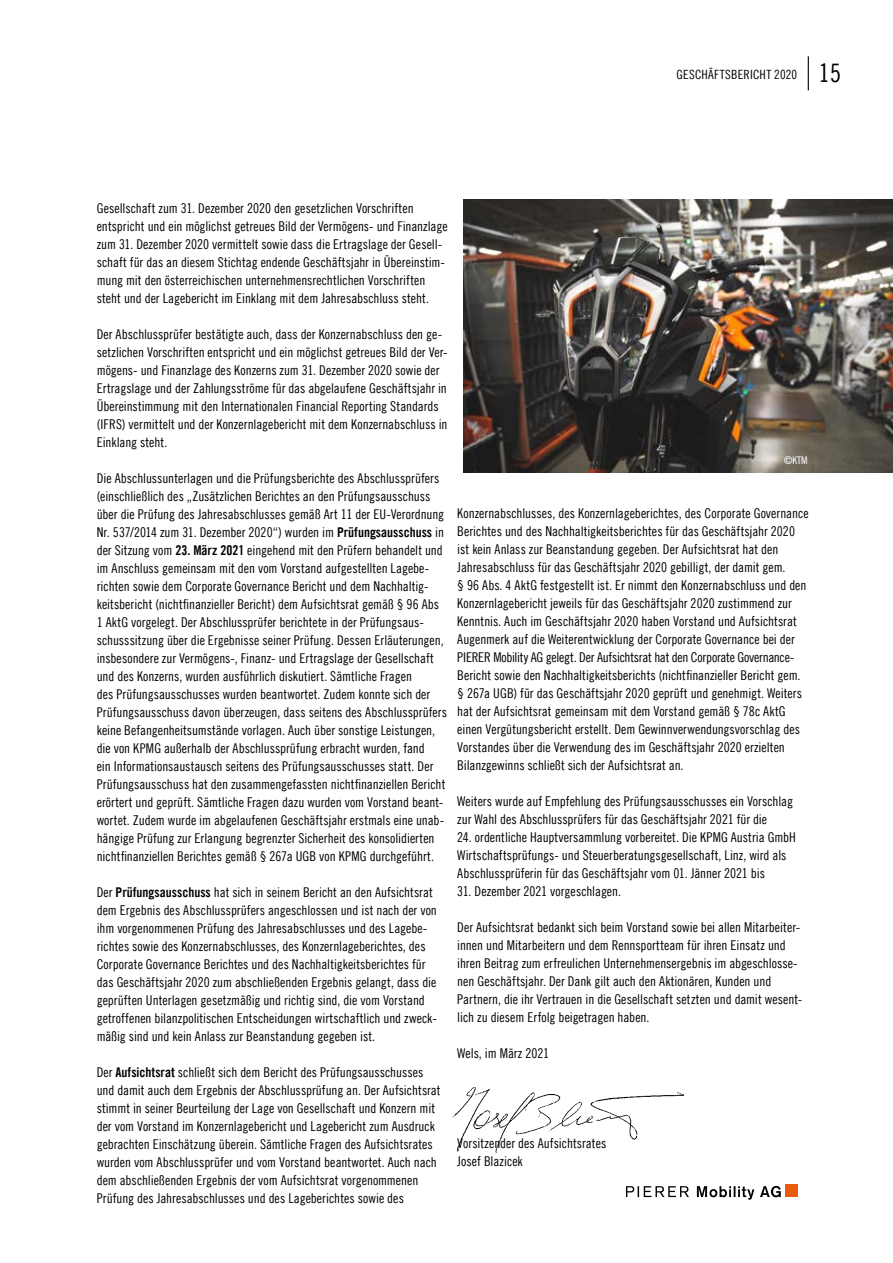
<style>
.page{position:relative;width:893px;height:1263px;background:#fff}
.page>*{position:absolute;margin:0;border:0;box-sizing:border-box;transform-origin:0 0}
.t1{font:25.5px "Trade Gothic LT Com Cn 18";color:#000}
.t2{font:13.5px/18px "Trade Gothic LT Com Cn 18";color:#000}
.t3{font:12.75px "Trade Gothic LT Com Cn 18";letter-spacing:.02em;color:#000}
.t4{font:10.5px "Trade Gothic LT Com Cn 18";color:#fff}
.s1{font-family:"Trade Gothic LT Com Bd Cn 20"}
</style>
<div class="page">
<hr style="left:808px;top:56px;width:1px;height:34px;background:#000">
<img style="left:464px;top:200px;width:429px;height:272px">
<svg style="left:626px;top:1186px;width:155px;height:14px"></svg>
<div style="left:786px;top:1185px;width:12px;height:12px;background:#ea5b0b"></div>
<img style="left:452px;top:1087px;width:233px;height:66px">
<p class="t3" style="left:677px;top:67px;width:122px">GESCHÄFTSBERICHT 2020</p>
<h1 class="t1" style="left:819px;top:57px;width:24px">15</h1>
<p class="t2" style="left:97px;top:199px;width:352px">Gesellschaft zum 31. Dezember 2020 den gesetzlichen Vorschriften entspricht und ein möglichst getreues Bild der Vermögens- und Finanzlage zum 31. Dezember 2020 vermittelt sowie dass die Ertragslage der Gesell&shy;schaft für das an diesem Stichtag endende Geschäftsjahr in Übereinstim&shy;mung mit den österreichischen unternehmensrechtlichen Vorschriften steht und der Lagebericht im Einklang mit dem Jahresabschluss steht.</p>
<p class="t2" style="left:97px;top:325px;width:352px">Der Abschlussprüfer bestätigte auch, dass der Konzernabschluss den ge&shy;setzlichen Vorschriften entspricht und ein möglichst getreues Bild der Ver&shy;mögens- und Finanzlage des Konzerns zum 31. Dezember 2020 sowie der Ertragslage und der Zahlungsströme für das abgelaufene Geschäftsjahr in Übereinstimmung mit den Internationalen Financial Reporting Standards (IFRS) vermittelt und der Konzernlagebericht mit dem Konzernabschluss in Einklang steht.</p>
<p class="t2" style="left:97px;top:469px;width:352px">Die Abschlussunterlagen und die Prüfungsberichte des Abschlussprüfers (einschließlich des „Zusätzlichen Berichtes an den Prüfungsausschuss über die Prüfung des Jahresabschlusses gemäß Art 11 der EU-Verordnung Nr. 537/2014 zum 31. Dezember 2020“) wurden im <span class="s1">Prüfungsausschuss</span> in der Sitzung vom <span class="s1">23. März 2021</span> eingehend mit den Prüfern behandelt und im Anschluss gemeinsam mit den vom Vorstand aufgestellten Lagebe&shy;richten sowie dem Corporate Governance Bericht und dem Nachhaltig&shy;keitsbericht (nichtfinanzieller Bericht) dem Aufsichtsrat gemäß § 96 Abs 1 AktG vorgelegt. Der Abschlussprüfer berichtete in der Prüfungsaus&shy;schusssitzung über die Ergebnisse seiner Prüfung. Dessen Erläuterungen, insbesondere zur Vermögens-, Finanz- und Ertragslage der Gesellschaft und des Konzerns, wurden ausführlich diskutiert. Sämtliche Fragen<br>des Prüfungsausschusses wurden beantwortet. Zudem konnte sich der Prüfungsausschuss davon überzeugen, dass seitens des Abschlussprüfers keine Befangenheitsumstände vorlagen. Auch über sonstige Leistungen, die von KPMG außerhalb der Abschlussprüfung erbracht wurden, fand<br>ein Informationsaustausch seitens des Prüfungsausschusses statt. Der Prüfungsausschuss hat den zusammengefassten nichtfinanziellen Bericht erörtert und geprüft. Sämtliche Fragen dazu wurden vom Vorstand beant&shy;wortet. Zudem wurde im abgelaufenen Geschäftsjahr erstmals eine unab&shy;hängige Prüfung zur Erlangung begrenzter Sicherheit des konsolidierten nichtfinanziellen Berichtes gemäß § 267a UGB von KPMG durchgeführt.</p>
<p class="t2" style="left:97px;top:883px;width:342px">Der <span class="s1">Prüfungsausschuss</span> hat sich in seinem Bericht an den Aufsichtsrat dem Ergebnis des Abschlussprüfers angeschlossen und ist nach der von ihm vorgenommenen Prüfung des Jahresabschlusses und des Lagebe&shy;richtes sowie des Konzernabschlusses, des Konzernlageberichtes, des Corporate Governance Berichtes und des Nachhaltigkeitsberichtes für das Geschäftsjahr 2020 zum abschließenden Ergebnis gelangt, dass die geprüften Unterlagen gesetzmäßig und richtig sind, die vom Vorstand getroffenen bilanzpolitischen Entscheidungen wirtschaftlich und zweck&shy;mäßig sind und kein Anlass zur Beanstandung gegeben ist.</p>
<p class="t2" style="left:97px;top:1062px;width:345px">Der <span class="s1">Aufsichtsrat</span> schließt sich dem Bericht des Prüfungsausschusses und damit auch dem Ergebnis der Abschlussprüfung an. Der Aufsichtsrat stimmt in seiner Beurteilung der Lage von Gesellschaft und Konzern mit der vom Vorstand im Konzernlagebericht und Lagebericht zum Ausdruck gebrachten Einschätzung überein. Sämtliche Fragen des Aufsichtsrates wurden vom Abschlussprüfer und vom Vorstand beantwortet. Auch nach dem abschließenden Ergebnis der vom Aufsichtsrat vorgenommenen Prüfung des Jahresabschlusses und des Lageberichtes sowie des</p>
<p class="t4" style="left:784px;top:454px;width:25px">©KTM</p>
<p class="t2" style="left:457px;top:504px;width:353px">Konzernabschlusses, des Konzernlageberichtes, des Corporate Governance Berichtes und des Nachhaltigkeitsberichtes für das Geschäftsjahr 2020 ist kein Anlass zur Beanstandung gegeben. Der Aufsichtsrat hat den Jahresabschluss für das Geschäftsjahr 2020 gebilligt, der damit gem.<br>§ 96 Abs. 4 AktG festgestellt ist. Er nimmt den Konzernabschluss und den Konzernlagebericht jeweils für das Geschäftsjahr 2020 zustimmend zur Kenntnis. Auch im Geschäftsjahr 2020 haben Vorstand und Aufsichtsrat Augenmerk auf die Weiterentwicklung der Corporate Governance bei der PIERER Mobility AG gelegt. Der Aufsichtsrat hat den Corporate Governance-Bericht sowie den Nachhaltigkeitsberichts (nichtfinanzieller Bericht gem. § 267a UGB) für das Geschäftsjahr 2020 geprüft und genehmigt. Weiters hat der Aufsichtsrat gemeinsam mit dem Vorstand gemäß § 78c AktG einen Vergütungsbericht erstellt. Dem Gewinnverwendungsvorschlag des Vorstandes über die Verwendung des im Geschäftsjahr 2020 erzielten Bilanzgewinns schließt sich der Aufsichtsrat an.</p>
<p class="t2" style="left:457px;top:792px;width:337px">Weiters wurde auf Empfehlung des Prüfungsausschusses ein Vorschlag zur Wahl des Abschlussprüfers für das Geschäftsjahr 2021 für die</p>
<p class="t2" style="left:457px;top:828px;width:340px">24. ordentliche Hauptversammlung vorbereitet. Die KPMG Austria GmbH<br>Wirtschaftsprüfungs- und Steuerberatungsgesellschaft, Linz, wird als<br>Abschlussprüferin für das Geschäftsjahr vom 01. Jänner 2021 bis</p>
<p class="t2" style="left:457px;top:882px;width:165px">31. Dezember 2021 vorgeschlagen.</p>
<p class="t2" style="left:457px;top:918px;width:347px">Der Aufsichtsrat bedankt sich beim Vorstand sowie bei allen Mitarbeiter&shy;innen und Mitarbeitern und dem Rennsportteam für ihren Einsatz und ihren Beitrag zum erfreulichen Unternehmensergebnis im abgeschlosse&shy;nen Geschäftsjahr. Der Dank gilt auch den Aktionären, Kunden und Partnern, die ihr Vertrauen in die Gesellschaft setzten und damit wesent&shy;lich zu diesem Erfolg beigetragen haben.</p>
<p class="t2" style="left:457px;top:1044px;width:93px">Wels, im März 2021</p>
<p class="t2" style="left:457px;top:1134px;width:151px">Vorsitzender des Aufsichtsrates<br>Josef Blazicek</p>
</div>
